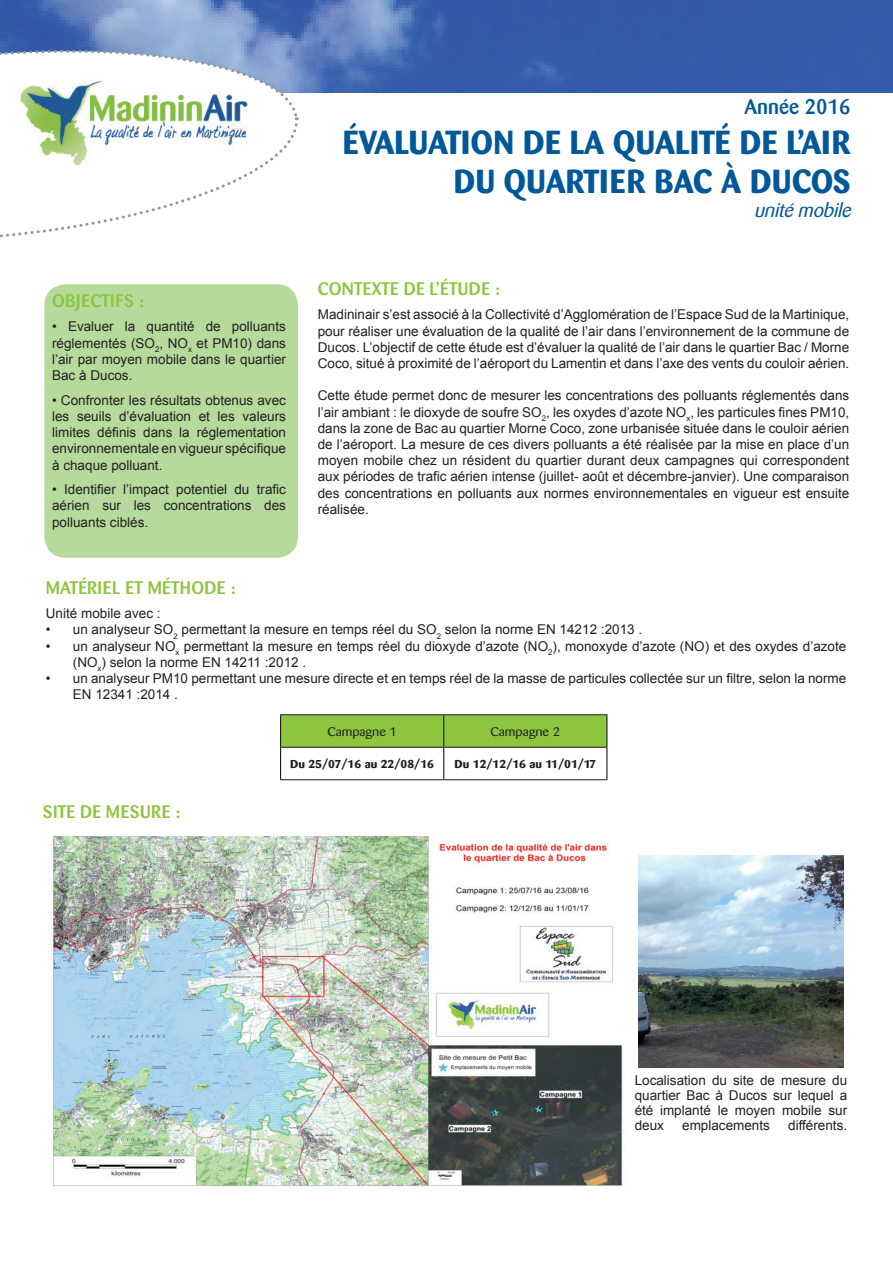
<style>
.page{position:relative;width:893px;height:1263px;background:#fff}
.page>*{position:absolute;margin:0;border:0;box-sizing:border-box;transform-origin:0 0}
.t1{font:700 33px/39.6px "Barmeno";color:#005898;text-align:right}
.t2{font:500 21px "Barmeno";color:#005898}
.t3{font:italic 19.5px "Barmeno";color:#005898}
.t4{font:500 18px "Barmeno";color:#8bc63e}
.t5{font:500 18px "Barmeno";letter-spacing:.02em;color:#8bc63e}
.t6{font:13.5px/16.2px "Arial";color:#231f20;text-align:justify}
.t7{font:12.3px "Barmeno";color:#231f20;scale:1.12 1}
.t8{font:700 11.25px "Barmeno";color:#231f20;scale:1.12 1}
</style>
<div class="page">
<div style="left:44px;top:284px;width:254px;height:274px;background:#b6da9b;border-radius:21px"></div>
<img style="left:0;top:0;width:893px;height:92px">
<svg style="left:0;top:40px;width:301px;height:53px"></svg>
<svg style="left:0;top:41px;width:300px;height:197px"></svg>
<img style="left:52px;top:837px;width:571px;height:350px">
<img style="left:19px;top:79px;width:230px;height:89px">
<img style="left:638px;top:855px;width:205px;height:212px">
<svg style="left:281px;top:715px;width:325px;height:32px;background:#88c23d"></svg>
<hr style="left:280px;top:714px;width:164px;height:1px;background:#231f20">
<hr style="left:444px;top:714px;width:163px;height:1px;background:#231f20">
<hr style="left:281px;top:747px;width:163px;height:1px;background:#231f20">
<hr style="left:444px;top:747px;width:162px;height:1px;background:#231f20">
<hr style="left:280px;top:715px;width:1px;height:32px;background:#231f20">
<hr style="left:443px;top:715px;width:1px;height:32px;background:#231f20">
<hr style="left:606px;top:715px;width:1px;height:32px;background:#231f20">
<hr style="left:280px;top:747px;width:1px;height:32px;background:#231f20">
<hr style="left:443px;top:748px;width:1px;height:31px;background:#231f20">
<hr style="left:606px;top:747px;width:1px;height:32px;background:#231f20">
<hr style="left:280px;top:779px;width:164px;height:1px;background:#231f20">
<hr style="left:444px;top:779px;width:163px;height:1px;background:#231f20">
<h3 class="t5" style="left:52px;top:290px;width:93px">OBJECTIFS :</h3>
<p class="t6" style="left:52px;top:319px;width:235px">• Evaluer la quantité de polluants réglementés (SO<sub>2</sub>, NO<sub>x</sub> et PM10) dans l’air par moyen mobile dans le quartier Bac à Ducos.</p>
<p class="t6" style="left:52px;top:392px;width:235px">• Confronter les résultats obtenus avec les seuils d’évaluation et les valeurs limites définis dans la réglementation environnementale en vigueur spécifique à chaque polluant.</p>
<p class="t6" style="left:52px;top:482px;width:235px">• Identifier l’impact potentiel du trafic aérien sur les concentrations des polluants ciblés.</p>
<h2 class="t2" style="left:744px;top:94px;width:107px">Année 2016</h2>
<h1 class="t1" style="left:343px;top:122px;width:509px">ÉVALUATION DE LA QUALITÉ DE L’AIR<br>DU QUARTIER BAC À DUCOS</h1>
<h3 class="t3" style="left:754px;top:199px;width:103px">unitémobile</h3>
<h3 class="t4" style="left:318px;top:278px;width:184px">CONTEXTE DE L’ÉTUDE :</h3>
<p class="t6" style="left:318px;top:307px;width:533px">Madininair s’est associé à la Collectivité d’Agglomération de l’Espace Sud de la Martinique, pour réaliser une évaluation de la qualité de l’air dans l’environnement de la commune de Ducos. L’objectif de cette étude est d’évaluer la qualité de l’air dans le quartier Bac / Morne Coco, situé à proximité de l’aéroport du Lamentin et dans l’axe des vents du couloir aérien.</p>
<p class="t6" style="left:318px;top:388px;width:533px">Cette étude permet donc de mesurer les concentrations des polluants réglementés dans l’air ambiant : le dioxyde de soufre SO<sub>2</sub>, les oxydes d’azote NO<sub>x</sub>, les particules fines PM10, dans la zone de Bac au quartier Morne Coco, zone urbanisée située dans le couloir aérien de l’aéroport. La mesure de ces divers polluants a été réalisée par la mise en place d’un moyen mobile chez un résident du quartier durant deux campagnes qui correspondent aux périodes de trafic aérien intense (juillet- août et décembre-janvier). Une comparaison des concentrations en polluants aux normes environnementales en vigueur est ensuite réalisée.</p>
<h3 class="t4" style="left:46px;top:577px;width:191px">MATÉRIEL ET MÉTHODE :</h3>
<p class="t6" style="left:46px;top:605px;width:116px">Unité mobile avec :</p>
<p class="t6" style="left:46px;top:622px;width:598px">• un analyseur SO<sub>2</sub> permettant la mesure en temps réel du SO<sub>2</sub> selon la norme EN 14212 :2013 .</p>
<p class="t6" style="left:73px;top:638px;width:775px;text-indent:-27px">• un analyseur NO<sub>x</sub> permettant la mesure en temps réel du dioxyde d’azote (NO<sub>2</sub>), monoxyde d’azote (NO) et des oxydes d’azote (NO<sub>x</sub>) selon la norme EN 14211 :2012 .</p>
<p class="t6" style="left:73px;top:670px;width:775px;text-indent:-27px">• un analyseur PM10 permettant une mesure directe et en temps réel de la masse de particules collectée sur un filtre, selon la norme<br>EN 12341 :2014 .</p>
<h3 class="t5" style="left:43px;top:801px;width:139px">SITE DE MESURE :</h3>
<p class="t7" style="left:327px;top:724px;width:64px">Campagne 1</p>
<p class="t7" style="left:490px;top:724px;width:64px">Campagne 2</p>
<p class="t8" style="left:290px;top:757px;width:130px">Du 25/07/16 au 22/08/16</p>
<p class="t8" style="left:455px;top:757px;width:128px">Du 12/12/16 au 11/01/17</p>
<p class="t6" style="left:635px;top:1072px;width:214px;line-height:15px">Localisation du site de mesure du quartier Bac à Ducos sur lequel a été implanté le moyen mobile sur deux</p>
<p class="t6" style="left:682px;top:1117px;width:89px">emplacements</p>
<p class="t6" style="left:788px;top:1117px;width:61px">différents.</p>
</div>
